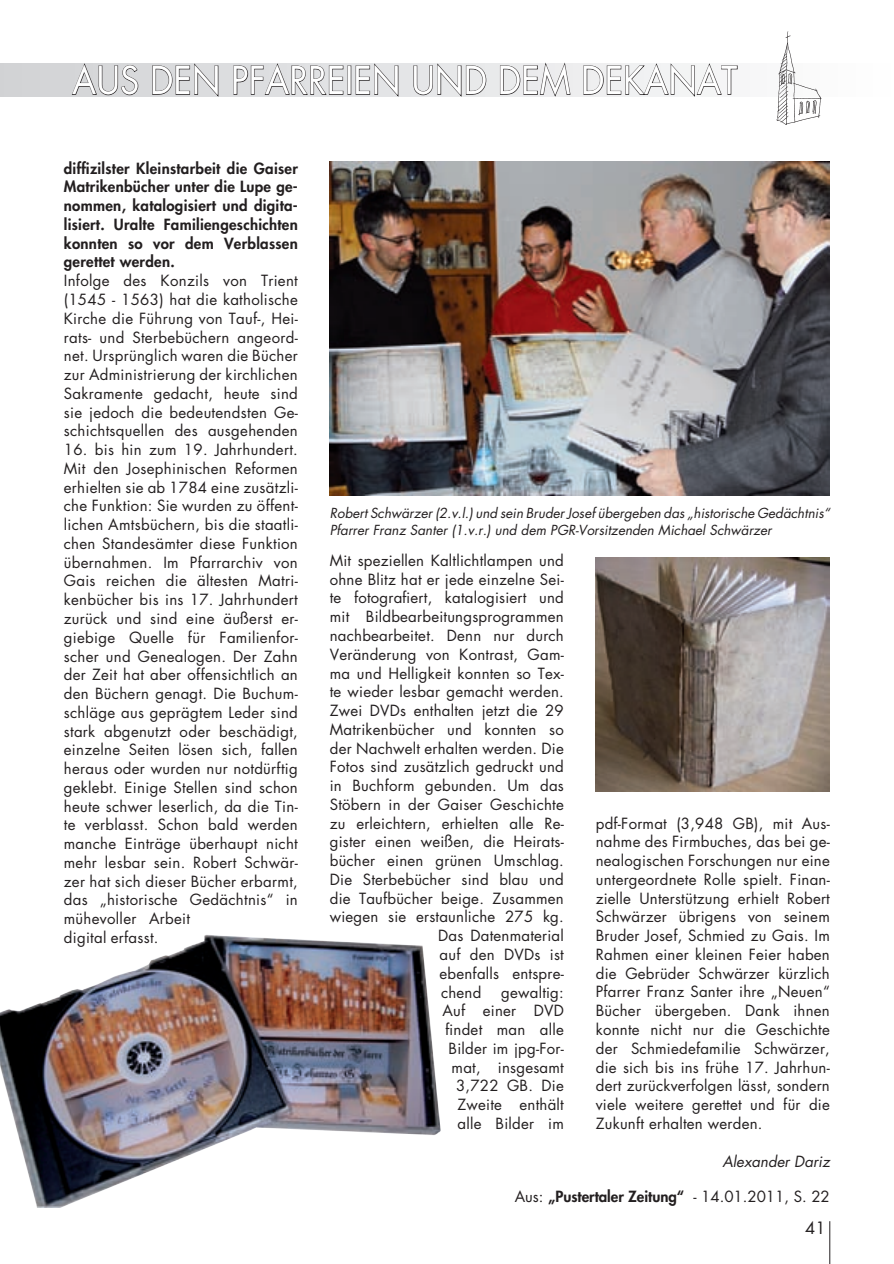
<style>
.page{position:relative;width:894px;height:1264px;background:#fff}
.page>*{position:absolute;margin:0;border:0;box-sizing:border-box;transform-origin:0 0}
.t1{font:37.5px "Futura";color:#fff;scale:.92 1}
.t2{font:16.5px "Futura";color:#231f20}
.t3{font:15px/18.8px "Futura";letter-spacing:.02em;color:#231f20;text-align:justify}
.t4{font:800 15px/18.8px "Futura";letter-spacing:.02em;color:#231f20;text-align:justify}
.t5{font:15px "Futura";color:#231f20}
.t6{font:italic 15px "Futura";color:#231f20}
.t7{font:italic 13.5px/16.5px "Futura";color:#231f20}
.s1{font-weight:800}
</style>
<div class="page">
<svg style="left:0;top:64px;width:738px;height:32px;background:#d9dadc"></svg>
<hr style="left:829px;top:1220px;width:1px;height:43px;background:#231f20">
<svg style="left:72px;top:63px;width:66px;height:32px;background:#b5b5b7"></svg>
<svg style="left:152px;top:63px;width:66px;height:34px;background:#b6b6b7"></svg>
<svg style="left:233px;top:63px;width:110px;height:32px;background:#b6b6b8"></svg>
<div style="left:347px;top:66px;width:4px;height:28px;border:1px solid #231f20"></div>
<svg style="left:355px;top:63px;width:43px;height:34px"></svg>
<svg style="left:413px;top:63px;width:73px;height:34px;background:#c2c2c4"></svg>
<svg style="left:499px;top:62px;width:71px;height:35px;background:#c5c4c6"></svg>
<svg style="left:583px;top:63px;width:154px;height:34px"></svg>
<img style="left:776px;top:31px;width:46px;height:94px">
<img style="left:330px;top:162px;width:499px;height:333px">
<img style="left:0;top:935px;width:440px;height:271px">
<img style="left:595px;top:557px;width:234px;height:234px">
<h1 class="t1" style="left:72px;top:55px;width:724px">AUS DEN PFARREIEN UND DEM DEKANAT</h1>
<p class="t4" style="left:64px;top:158px;width:235px">diffizilster Kleinstarbeit die Gaiser Matrikenbücher unter die Lupe ge&shy;nommen, katalogisiert und digita&shy;lisiert. Uralte Familiengeschichten konnten so vor dem Verblassen gerettet werden.</p>
<p class="t3" style="left:64px;top:271px;width:235px">Infolge des Konzils von Trient (1545 - 1563) hat die katholische Kirche die Führung von Tauf-, Hei&shy;rats- und Sterbebüchern angeord&shy;net. Ursprünglich waren die Bücher zur Administrierung der kirchlichen Sakramente gedacht, heute sind sie jedoch die bedeutendsten Ge&shy;schichtsquellen des ausgehenden</p>
<p class="t3" style="left:64px;top:440px;width:235px;text-align:left">16. bis hin zum 19. Jahrhundert.<br>Mit den Josephinischen Reformen erhielten sie ab 1784 eine zusätzli&shy;che Funktion: Sie wurden zu öffent&shy;lichen Amtsbüchern, bis die staatli&shy;chen Standesämter diese Funktion übernahmen. Im Pfarrarchiv von<br>Gais reichen die ältesten Matri&shy;kenbücher bis ins 17. Jahrhundert zurück und sind eine äußerst er&shy;giebige Quelle für Familienfor&shy;scher und Genealogen. Der Zahn der Zeit hat aber offensichtlich an den Büchern genagt. Die Buchum&shy;schläge aus geprägtem Leder sind stark abgenutzt oder beschädigt, einzelne Seiten lösen sich, fallen heraus oder wurden nur notdürftig geklebt. Einige Stellen sind schon heute schwer leserlich, da die Tin&shy;te verblasst. Schon bald werden manche Einträge überhaupt nicht mehr lesbar sein. Robert Schwär&shy;zer hat sich dieser Bücher erbarmt, das „historische Gedächtnis“ in mühevoller Arbeit<br>digital erfasst.</p>
<p class="t7" style="left:330px;top:504px;width:501px">Robert Schwärzer (2.v.l.) und sein Bruder Josef übergeben das „historische Gedächtnis“<br>Pfarrer Franz Santer (1.v.r.) und dem PGR-Vorsitzenden Michael Schwärzer</p>
<p class="t3" style="left:330px;top:550px;width:235px">Mit speziellen Kaltlichtlampen und</p>
<p class="t3" style="left:330px;top:569px;width:235px">ohne Blitz hat er jede einzelne Sei-</p>
<p class="t3" style="left:330px;top:588px;width:235px">te fotografiert, katalogisiert und</p>
<p class="t3" style="left:330px;top:607px;width:235px">mit Bildbearbeitungsprogrammen</p>
<p class="t3" style="left:330px;top:625px;width:235px">nachbearbeitet. Denn nur durch</p>
<p class="t3" style="left:330px;top:644px;width:235px">Veränderung von Kontrast, Gam-</p>
<p class="t3" style="left:330px;top:663px;width:235px">ma und Helligkeit konnten so Tex-</p>
<p class="t3" style="left:330px;top:682px;width:235px">te wieder lesbar gemacht werden.</p>
<p class="t3" style="left:330px;top:700px;width:235px">Zwei DVDs enthalten jetzt die 29</p>
<p class="t3" style="left:330px;top:719px;width:235px">Matrikenbücher und konnten so</p>
<p class="t3" style="left:330px;top:738px;width:235px">der Nachwelt erhalten werden. Die</p>
<p class="t3" style="left:330px;top:757px;width:235px">Fotos sind zusätzlich gedruckt und</p>
<p class="t3" style="left:330px;top:775px;width:235px">in Buchform gebunden. Um das</p>
<p class="t3" style="left:330px;top:794px;width:235px">Stöbern in der Gaiser Geschichte</p>
<p class="t3" style="left:330px;top:813px;width:235px">zu erleichtern, erhielten alle Re-</p>
<p class="t3" style="left:330px;top:832px;width:235px">gister einen weißen, die Heirats-</p>
<p class="t3" style="left:330px;top:850px;width:235px">bücher einen grünen Umschlag.</p>
<p class="t3" style="left:330px;top:869px;width:235px">Die Sterbebücher sind blau und</p>
<p class="t3" style="left:330px;top:888px;width:235px">die Taufbücher beige. Zusammen</p>
<p class="t3" style="left:330px;top:907px;width:235px">wiegen sie erstaunliche 275 kg.</p>
<p class="t3" style="left:438px;top:925px;width:127px">Das Datenmaterial</p>
<p class="t3" style="left:439px;top:944px;width:126px">auf den DVDs ist</p>
<p class="t3" style="left:439px;top:963px;width:126px">ebenfalls entspre-</p>
<p class="t3" style="left:441px;top:982px;width:42px">chend</p>
<p class="t3" style="left:442px;top:982px;width:123px;text-align:right">gewaltig:<br>Auf einer DVD findet man alle<br>Bilder im jpg-For&shy;mat, insgesamt<br>3,722 GB. Die<br>Zweite enthält alle Bilder im</p>
<p class="t3" style="left:595px;top:813px;width:235px">pdf-Format (3,948 GB), mit Aus&shy;nahme des Firmbuches, das bei ge&shy;nealogischen Forschungen nur eine untergeordnete Rolle spielt. Finan&shy;zielle Unterstützung erhielt Robert Schwärzer übrigens von seinem Bruder Josef, Schmied zu Gais. Im Rahmen einer kleinen Feier haben die Gebrüder Schwärzer kürzlich Pfarrer Franz Santer ihre „Neuen“ Bücher übergeben. Dank ihnen konnte nicht nur die Geschichte der Schmiedefamilie Schwärzer, die sich bis ins frühe 17. Jahrhun&shy;dert zurückverfolgen lässt, sondern viele weitere gerettet und für die Zukunft erhalten werden.</p>
<p class="t6" style="left:722px;top:1151px;width:109px">Alexander Dariz</p>
<p class="t5" style="left:514px;top:1185px;width:316px">Aus: <span class="s1">„Pustertaler Zeitung“</span> - 14.01.2011, S. 22</p>
<p class="t2" style="left:805px;top:1216px;width:22px">41</p>
</div>
